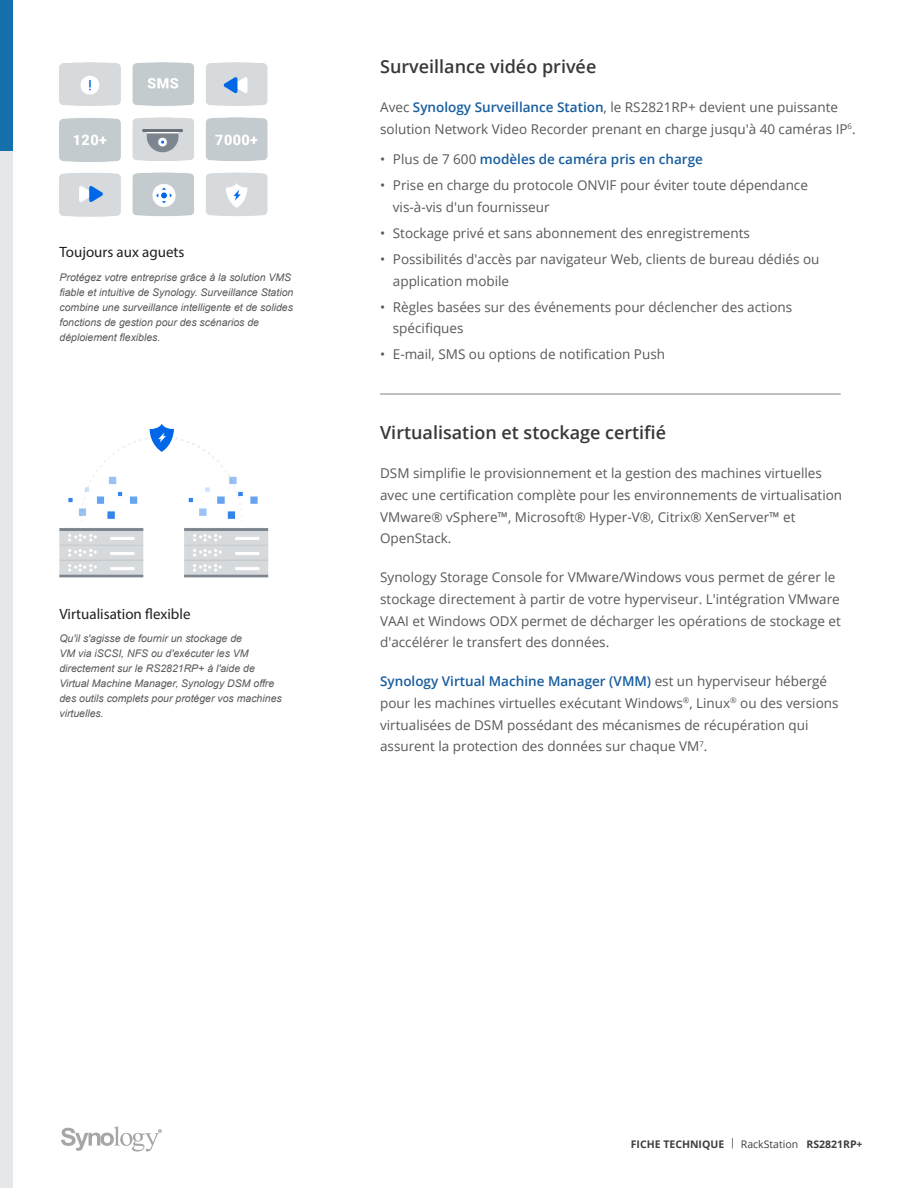
<style>
.page{position:relative;width:918px;height:1188px;background:#fff}
.page>*{position:absolute;margin:0;border:0;box-sizing:border-box;transform-origin:0 0}
.Chapter_Title{font:600 18px "Open Sans";color:#383839}
.Graphic_Title{font:15px "Myriad Pro";color:#231f20}
.Body_Content{font:13.5px/21.8px "Open Sans";color:#57585a}
.t1{font:600 13.5px "Open Sans";color:#175d9e}
.Graphic_Text{font:italic 10.5px/15px "Arial";color:#57585a}
.t2{font:700 10.5px "Open Sans";color:#3e3e3f}
.s1{font-weight:600;color:#175d9e}
.s2{font-weight:400;color:#57585a}
.s3{font-weight:400}
</style>
<div class="page">
<div style="left:0;top:150px;width:13px;height:1038px;background:#e6e7e9"></div>
<div style="left:0;top:0;width:13px;height:150px;background:#1470aa"></div>
<svg style="left:61px;top:1126px;width:101px;height:26px"></svg>
<hr style="left:380px;top:394px;width:460px;height:1px;background:#808285">
<img style="left:59px;top:424px;width:210px;height:154px">
<img style="left:59px;top:62px;width:209px;height:155px">
<p class="Graphic_Title" style="left:60px;top:243px;width:126px">Toujours aux aguets</p>
<p class="Graphic_Text" style="left:60px;top:270px;width:235px">Protégez votre entreprise grâce à la solution VMS fiable et intuitive de Synology. Surveillance Station combine une surveillance intelligente et de solides fonctions de gestion pour des scénarios de déploiement flexibles.</p>
<p class="Graphic_Title" style="left:59px;top:605px;width:133px">Virtualisation flexible</p>
<p class="Graphic_Text" style="left:59px;top:631px;width:224px">Qu'il s'agisse de fournir un stockage de<br>VM via iSCSI, NFS ou d'exécuter les VM directement sur le RS2821RP+ à l'aide de Virtual Machine Manager, Synology DSM offre des outils complets pour protéger vos machines virtuelles.</p>
<p class="Chapter_Title" style="left:380px;top:54px;width:218px">Surveillance vidéo privée</p>
<p class="Body_Content" style="left:380px;top:96px;width:477px">Avec <span class="s1">Synology Surveillance Station</span>, le RS2821RP+ devient une puissante solution Network Video Recorder prenant en charge jusqu'à 40 caméras IP<sup>6</sup>.</p>
<p class="t1" style="left:380px;top:150px;width:324px"><span class="s2">• Plus de 7 600</span> modèles de caméra pris en charge</p>
<p class="Body_Content" style="left:393px;top:174px;width:417px;text-indent:-13px">• Prise en charge du protocole ONVIF pour éviter toute dépendance vis-à-vis d'un fournisseur</p>
<p class="Body_Content" style="left:380px;top:222px;width:371px">• Stockage privé et sans abonnement des enregistrements</p>
<p class="Body_Content" style="left:393px;top:248px;width:428px;text-indent:-13px">• Possibilités d'accès par navigateur Web, clients de bureau dédiés ou application mobile</p>
<p class="Body_Content" style="left:393px;top:295px;width:401px;text-indent:-13px">• Règles basées sur des événements pour déclencher des actions spécifiques</p>
<p class="Body_Content" style="left:380px;top:343px;width:286px">• E-mail, SMS ou options de notification Push</p>
<p class="Chapter_Title" style="left:380px;top:420px;width:288px">Virtualisation et stockage certifié</p>
<p class="Body_Content" style="left:380px;top:462px;width:464px">DSM simplifie le provisionnement et la gestion des machines virtuelles avec une certification complète pour les environnements de virtualisation VMware® vSphere™, Microsoft® Hyper-V®, Citrix® XenServer™ et OpenStack.</p>
<p class="Body_Content" style="left:380px;top:566px;width:462px">Synology Storage Console for VMware/Windows vous permet de gérer le stockage directement à partir de votre hyperviseur. L'intégration VMware VAAI et Windows ODX permet de décharger les opérations de stockage et d'accélérer le transfert des données.</p>
<p class="Body_Content" style="left:380px;top:670px;width:460px"><span class="s1">Synology Virtual Machine Manager (VMM)</span> est un hyperviseur hébergé pour les machines virtuelles exécutant Windows<sup>®</sup>, Linux<sup>®</sup> ou des versions virtualisées de DSM possédant des mécanismes de récupération qui assurent la protection des données sur chaque VM<sup>7</sup>.</p>
<p class="t2" style="left:631px;top:1136px;width:233px">FICHE TECHNIQUE <span class="s3">| RackStation</span> RS2821RP+</p>
</div>
